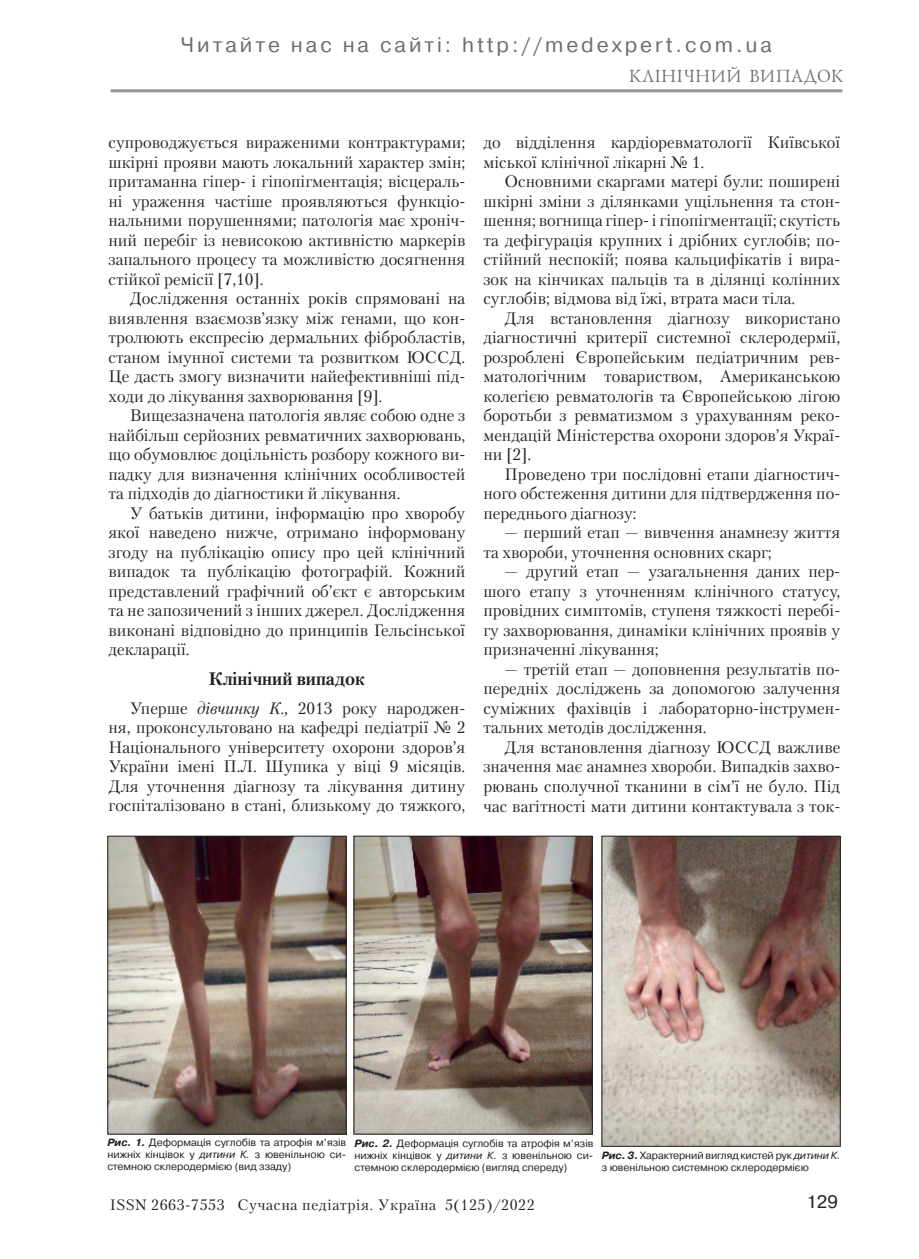
<style>
.page{position:relative;width:919px;height:1259px;background:#fff}
.page>*{position:absolute;margin:0;border:0;box-sizing:border-box;transform-origin:0 0}
.t1{font:21px "Pragmatica C";letter-spacing:.14em;color:#6c6d70}
.t2{font:18px "Lazurski Cyrillic";letter-spacing:.04em;color:#6c6d70}
.t3{font:700 18px "Petersburg";color:#231f20}
.t4{font:18px "Pragmatica C";color:#231f20}
.t5{font:16.5px/19.5px "Petersburg";color:#231f20;text-align:justify}
.t6{font:15px "Petersburg C";letter-spacing:.04em;color:#231f20}
.t7{font:10.5px/12px "Pragmatica";color:#231f20;text-align:justify}
.s1{font-style:italic}
.s2{font-weight:700;font-style:italic}
.s3{font-family:"Petersburg"}
</style>
<div class="page">
<hr style="left:111px;top:89px;width:731px;height:3px;background:#939598">
<img style="left:109px;top:838px;width:235px;height:294px">
<div style="left:107px;top:836px;width:239px;height:298px;border:1px solid #231f20"></div>
<img style="left:355px;top:838px;width:235px;height:294px">
<div style="left:353px;top:836px;width:239px;height:298px;border:1px solid #231f20"></div>
<img style="left:603px;top:838px;width:235px;height:306px">
<div style="left:601px;top:836px;width:239px;height:310px;border:1px solid #231f20"></div>
<p class="t1" style="left:181px;top:33px;width:592px">Читайте нас на сайті: http://medexpert.com.ua</p>
<p class="t2" style="left:628px;top:66px;width:216px">КЛІНІЧНИЙ ВИПАДОК</p>
<p class="t5" style="left:108px;top:132px;width:358px">супроводжується вираженими контрактурами; шкірні прояви мають локальний характер змін; притаманна гіпер- і гіпопігментація; вісцераль&shy;ні ураження частіше проявляються функціо&shy;нальними порушеннями; патологія має хроніч&shy;ний перебіг із невисокою активністю маркерів запального процесу та можливістю досягнення стійкої ремісії [7,10].</p>
<p class="t5" style="left:108px;top:288px;width:358px;text-indent:21px">Дослідження останніх років спрямовані на виявлення взаємозв’язку між генами, що кон&shy;тролюють експресію дермальних фібробластів, станом імунної системи та розвитком ЮССД.<br>Це дасть змогу визначити найефективніші під&shy;ходи до лікування захворювання [9].</p>
<p class="t5" style="left:108px;top:405px;width:358px;text-indent:21px">Вищезазначена патологія являє собою одне з найбільш серйозних ревматичних захворювань, що обумовлює доцільність розбору кожного ви&shy;падку для визначення клінічних особливостей та підходів до діагностики й лікування.</p>
<p class="t5" style="left:108px;top:503px;width:358px;text-indent:21px">У батьків дитини, інформацію про хворобу якої наведено нижче, отримано інформовану згоду на публікацію опису про цей клінічний випадок та публікацію фотографій. Кожний представлений графічний об’єкт є авторським та не запозичений з інших джерел. Дослідження виконані відповідно до принципів Гельсінської декларації.</p>
<p class="t3" style="left:209px;top:667px;width:158px">Клінічний випадок</p>
<p class="t5" style="left:108px;top:698px;width:358px;text-indent:21px">Уперше <span class="s1">дівчинку К.,</span> 2013 року народжен&shy;ня, проконсультовано на кафедрі педіатрії № 2<br>Національного університету охорони здоров’я України імені П.Л. Шупика у віці 9 місяців.<br>Для уточнення діагнозу та лікування дитину госпіталізовано в стані, близькому до тяжкого,</p>
<p class="t5" style="left:483px;top:132px;width:358px">до відділення кардіоревматології Київської міської клінічної лікарні № 1.</p>
<p class="t5" style="left:483px;top:171px;width:358px;text-indent:21px">Основними скаргами матері були: поширені шкірні зміни з ділянками ущільнення та стон&shy;шення; вогнища гіпер- і гіпопігментації; скутість та дефігурація крупних і дрібних суглобів; по&shy;стійний неспокій; поява кальцифікатів і вира&shy;зок на кінчиках пальців та в ділянці колінних суглобів; відмова від їжі, втрата маси тіла.</p>
<p class="t5" style="left:483px;top:308px;width:358px;text-indent:21px">Для встановлення діагнозу використано діагностичні критерії системної склеродермії, розроблені Європейським педіатричним рев&shy;матологічним товариством, Американською колегією ревматологів та Європейською лігою боротьби з ревматизмом з урахуванням реко&shy;мендацій Міністерства охорони здоров’я Украї&shy;ни [2].</p>
<p class="t5" style="left:483px;top:464px;width:358px;text-indent:21px">Проведено три послідовні етапи діагностич&shy;ного обстеження дитини для підтвердження по&shy;переднього діагнозу:</p>
<p class="t5" style="left:483px;top:522px;width:358px;text-indent:21px">— перший етап — вивчення анамнезу життя та хвороби, уточнення основних скарг;</p>
<p class="t5" style="left:483px;top:561px;width:358px;text-indent:21px">— другий етап — узагальнення даних пер&shy;шого етапу з уточненням клінічного статусу, провідних симптомів, ступеня тяжкості перебі&shy;гу захворювання, динаміки клінічних проявів у призначенні лікування;</p>
<p class="t5" style="left:483px;top:659px;width:358px;text-indent:21px">— третій етап — доповнення результатів по&shy;передніх досліджень за допомогою залучення суміжних фахівців і лабораторно-інструмен&shy;тальних методів дослідження.</p>
<p class="t5" style="left:483px;top:737px;width:358px;text-indent:21px">Для встановлення діагнозу ЮССД важливе значення має анамнез хвороби. Випадків захво&shy;рювань сполучної тканини в сім’ї не було. Під час вагітності мати дитини контактувала з ток-</p>
<p class="t7" style="left:107px;top:1137px;width:240px"><span class="s2">Рис. 1.</span> Деформація суглобів та атрофія м’язів нижніх кінцівок у <span class="s1">дитини К.</span> з ювенільною си&shy;стемною склеродермією (вид ззаду)</p>
<p class="t7" style="left:354px;top:1137px;width:240px"><span class="s2">Рис. 2.</span> Деформація суглобів та атрофія м’язів нижніх кінцівок у <span class="s1">дитини К.</span> з ювенільною си&shy;стемною склеродермією (вигляд спереду)</p>
<p class="t7" style="left:601px;top:1149px;width:240px"><span class="s2">Рис. 3.</span> Характерний вигляд кистей рук <span class="s1">дитини К. </span>з ювенільною системною склеродермією</p>
<p class="t6" style="left:110px;top:1196px;width:426px">ISSN 2663-7553 <span class="s3">Сучасна педiатрiя.</span> Україна 5(125)/2022</p>
<p class="t4" style="left:806px;top:1191px;width:33px">129</p>
</div>
